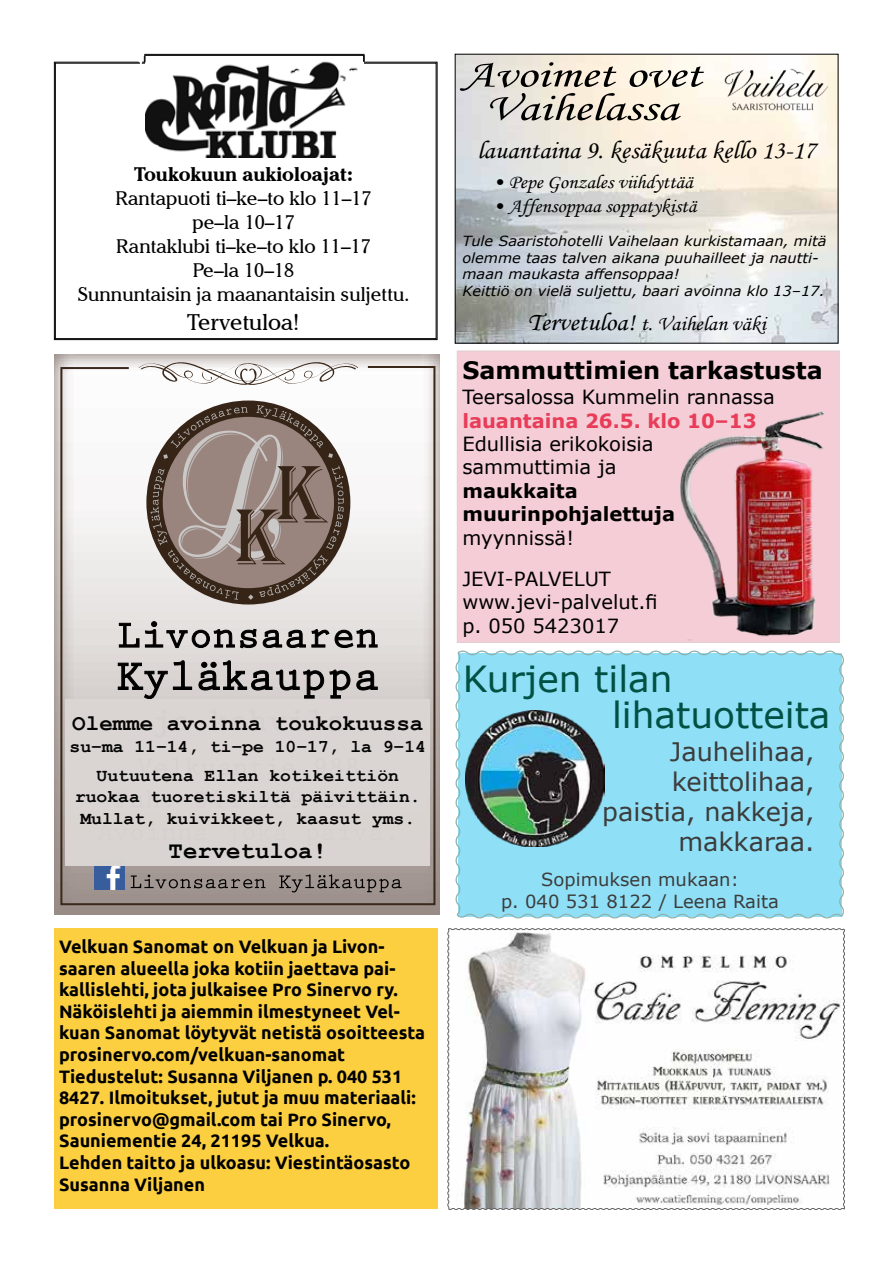
<style>
.page{position:relative;width:893px;height:1263px;background:#fff}
.page>*{position:absolute;margin:0;border:0;box-sizing:border-box;transform-origin:0 0}
.t1{font:39px/33.5px "Monotype Corsiva";color:#000;text-align:center;scale:1.3 1}
.t2{font:36px/36px "Verdana";color:#005143}
.t3{font:25.5px/30px "Verdana";color:#3c3c3b;text-align:right}
.t4{font:25.5px "Monotype Corsiva";color:#000;scale:1.04 1}
.t5{font:700 24px "Verdana";color:#000}
.t6{font:700 24px "Courier New";color:#000}
.t7{font:700 22.5px "Courier New";color:#000}
.t8{font:22.5px "Cheltenham IT Cby BT";color:#000}
.t9{font:20.85px "Monotype Corsiva";color:#000;scale:1.04 1}
.t10{font:19.5px/23.4px "Verdana";color:#000}
.t11{font:19.5px/24px "Cheltenham IT Cby BT";color:#000;text-align:center}
.t12{font:19.5px "Monotype Corsiva";color:#000;scale:1.04 1}
.t13{font:700 19.5px/23.4px "Verdana";color:#000}
.t14{font:700 19.5px "Verdana";color:#e83c58}
.t15{font:700 19.5px "Cheltenham IT Cby BT";color:#000}
.t16{font:700 18px/21.6px "Ubuntu";color:#000}
.t17{font:700 18px/28.8px "Courier New";color:#000;text-align:center}
.t18{font:18px/22.5px "Verdana";color:#3c3c3b;text-align:center}
.t19{font:italic 13.95px/16.8px "Verdana";color:#000;scale:1.04 1}
.s1{font-size:25.5px}
</style>
<div class="page">
<div style="left:54px;top:928px;width:383px;height:281px;background:#fccf40"></div>
<div style="left:455px;top:650px;width:389px;height:269px;background:#8fdff7"></div>
<img style="left:466px;top:711px;width:139px;height:135px">
<svg style="left:447px;top:928px;width:398px;height:282px"></svg>
<svg style="left:54px;top:354px;width:385px;height:561px;background:#b2a8a4"></svg>
<svg style="left:138px;top:357px;width:220px;height:8px;background:#d5cfcd"></svg>
<svg style="left:59px;top:365px;width:377px;height:541px"></svg>
<svg style="left:119px;top:623px;width:20px;height:24px"></svg>
<svg style="left:145px;top:621px;width:112px;height:27px;background:#a3a09e"></svg>
<svg style="left:263px;top:630px;width:43px;height:18px"></svg>
<svg style="left:312px;top:629px;width:17px;height:18px"></svg>
<svg style="left:335px;top:629px;width:42px;height:19px"></svg>
<svg style="left:118px;top:660px;width:74px;height:39px;background:#a09c9a"></svg>
<svg style="left:199px;top:660px;width:125px;height:38px;background:#9e9a99"></svg>
<svg style="left:330px;top:670px;width:20px;height:28px"></svg>
<svg style="left:356px;top:670px;width:22px;height:20px"></svg>
<img style="left:94px;top:866px;width:30px;height:24px">
<svg style="left:131px;top:875px;width:134px;height:13px;background:#7f7672"></svg>
<svg style="left:279px;top:874px;width:122px;height:18px;background:#827975"></svg>
<img style="left:457px;top:56px;width:379px;height:285px">
<div style="left:457px;top:351px;width:382px;height:292px;background:#f5cdd7"></div>
<img style="left:670px;top:411px;width:157px;height:232px">
<img style="left:717px;top:63px;width:116px;height:52px">
<div style="left:66px;top:699px;width:364px;height:167px;background:#dbd6d3"></div>
<svg style="left:54px;top:61px;width:384px;height:279px"></svg>
<div style="left:55px;top:63px;width:381px;height:276px;border:1px solid #000"></div>
<img style="left:145px;top:61px;width:218px;height:96px">
<hr style="left:144px;top:54px;width:220px;height:1px;background:#000">
<hr style="left:144px;top:55px;width:220px;height:1px;background:#000">
<svg style="left:363px;top:55px;width:2px;height:7px"></svg>
<svg style="left:139px;top:54px;width:7px;height:10px"></svg>
<p class="t15" style="left:134px;top:162px;width:221px">Toukokuun aukioloajat:</p>
<p class="t11" style="left:78px;top:185px;width:333px">Rantapuoti ti–ke–to klo 11–17<br>pe–la 10–17<br>Rantaklubi ti–ke–to klo 11–17<br>Pe–la 10–18<br>Sunnuntaisin ja maanantaisin suljettu.</p>
<p class="t8" style="left:187px;top:308px;width:114px">Tervetuloa!</p>
<p class="t7" style="left:72px;top:709px;width:353px">Olemme avoinna toukokuussa</p>
<p class="t17" style="left:70px;top:731px;width:358px">su–ma 11–14, ti–pe 10–17, la 9–14<br>Uutuutena Ellan kotikeittiön</p>
<p class="t17" style="left:75px;top:785px;width:347px;line-height:21.6px;text-align:left">ruokaa tuoretiskiltä päivittäin.<br>Mullat, kuivikkeet, kaasut yms.</p>
<h3 class="t6" style="left:169px;top:836px;width:160px">Tervetuloa!</h3>
<p class="t16" style="left:59px;top:935px;width:367px">Velkuan Sanomat on Velkuan ja Livon&shy;saaren alueella joka kotiin jaettava pai&shy;kallislehti, jota julkaisee Pro Sinervo ry.<br>Näköislehti ja aiemmin ilmestyneet Vel&shy;kuan Sanomat löytyvät netistä osoitteesta prosinervo.com/velkuan-sanomat Tiedustelut: Susanna Viljanen p. 040 531<br>8427. Ilmoitukset, jutut ja muu materiaali: prosinervo@gmail.com tai Pro Sinervo, Sauniementie 24, 21195 Velkua.<br>Lehden taitto ja ulkoasu: Viestintäosasto Susanna Viljanen</p>
<h1 class="t1" style="left:462px;top:58px;width:185px">Avoimet ovet<br>Vaihelassa</h1>
<h3 class="t4" style="left:477px;top:134px;width:327px">lauantaina 9. kesäkuuta kello 13-17</h3>
<p class="t12" style="left:492px;top:171px;width:194px">• Pepe Gonzales viihdyttää</p>
<p class="t12" style="left:492px;top:194px;width:198px">• Affensoppaa soppatykistä</p>
<p class="t19" style="left:462px;top:232px;width:352px">Tule Saaristohotelli Vaihelaan kurkistamaan, mitä olemme taas talven aikana puuhailleet ja nautti&shy;maan maukasta affensoppaa!<br>Keittiö on vielä suljettu, baari avoinna klo 13–17.</p>
<p class="t9" style="left:527px;top:311px;width:231px"><span class="s1">Tervetuloa!</span> t. Vaihelan väki</p>
<h3 class="t5" style="left:462px;top:353px;width:362px">Sammuttimien tarkastusta</h3>
<p class="t10" style="left:462px;top:385px;width:314px">Teersalossa Kummelin rannassa</p>
<p class="t14" style="left:462px;top:407px;width:296px">lauantaina 26.5. klo 10–13</p>
<p class="t10" style="left:462px;top:432px;width:193px">Edullisia erikokoisia sammuttimia ja</p>
<p class="t13" style="left:462px;top:479px;width:214px">maukkaita muurinpohjalettuja</p>
<p class="t10" style="left:462px;top:517px;width:150px;line-height:41.4px">myynnissä!<br>JEVI-PALVELUT</p>
<p class="t10" style="left:462px;top:590px;width:197px">www.jevi-palvelut.fi p. 050 5423017</p>
<h2 class="t2" style="left:612px;top:661px;width:220px;text-indent:-149px">Kurjen tilan lihatuotteita</h2>
<h3 class="t3" style="left:602px;top:737px;width:214px">Jauhelihaa, keittolihaa, paistia, nakkeja, makkaraa.</h3>
<p class="t18" style="left:501px;top:868px;width:279px">Sopimuksen mukaan:<br>p. 040 531 8122 / Leena Raita</p>
</div>
